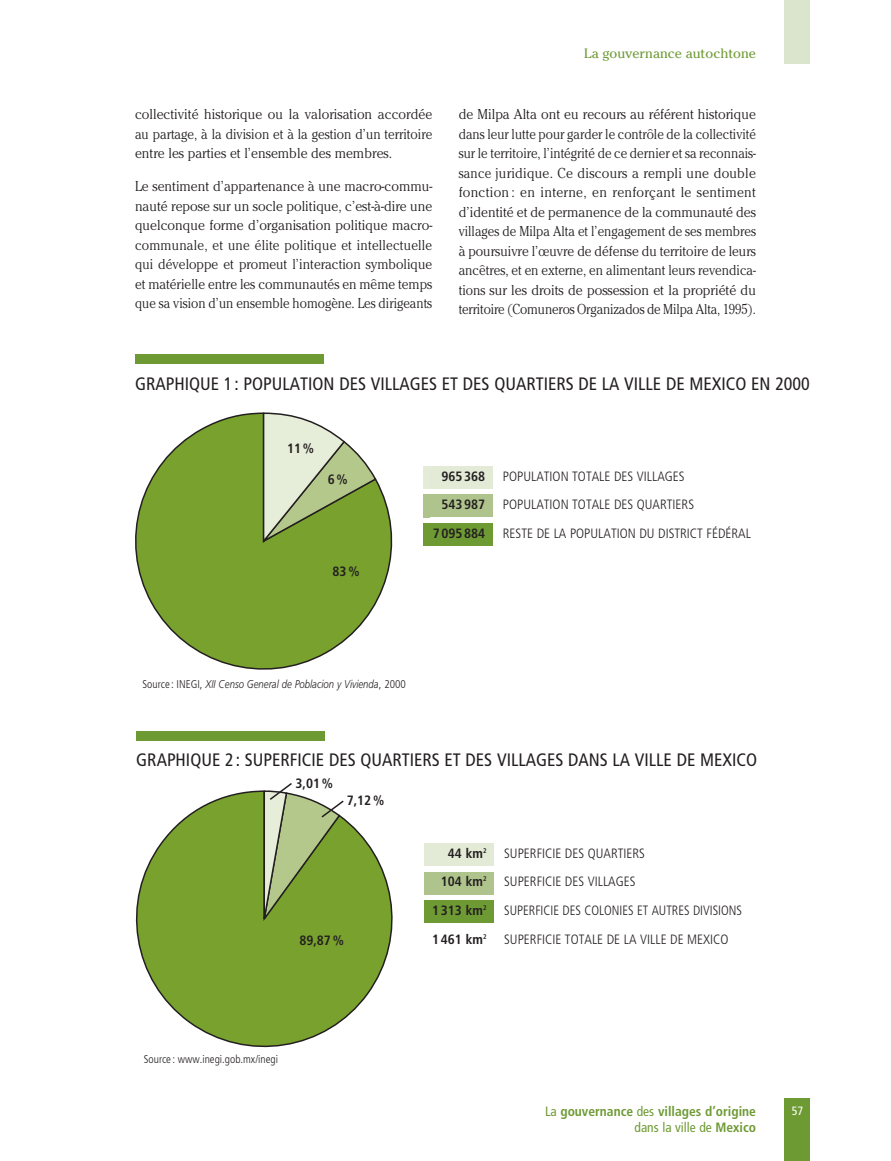
<style>
.page{position:relative;width:891px;height:1161px;background:#fff}
.page>*{position:absolute;margin:0;border:0;box-sizing:border-box;transform-origin:0 0}
.t1{font:condensed 18px "Frutiger";color:#231f20}
.t2{font:300 14.25px/19.5px "Cheltenham";color:#231f20;text-align:justify;scale:.95 1}
.t3{font:300 condensed 13.5px "Frutiger";color:#231f20}
.t4{font:700 condensed 13.5px "Frutiger";color:#231f20}
.t5{font:700 condensed 13.5px/16.2px "Frutiger";color:#6e9a34;text-align:right}
.t6{font:300 condensed 13.5px "Frutiger";color:#231f20;scale:.96 1}
.t7{font:13.5px "Cheltenham";color:#6e9a34}
.t8{font:condensed 12px "Frutiger";color:#fff}
.t9{font:italic 300 11.25px "Frutiger";color:#231f20;scale:.85 1}
.t10{font:300 condensed 11.25px "Frutiger";color:#231f20}
.s1{font-style:normal;font-stretch:condensed}
.s2{font-weight:400}
</style>
<div class="page">
<div style="left:785px;top:0;width:25px;height:63px;background:#dbe4cc"></div>
<div style="left:785px;top:1099px;width:25px;height:62px;background:#6e9a34"></div>
<div style="left:135px;top:355px;width:189px;height:9px;background:#6e9a34"></div>
<svg style="left:423px;top:494px;width:7px;height:24px"></svg>
<svg style="left:135px;top:413px;width:258px;height:257px"></svg>
<svg style="left:262px;top:413px;width:115px;height:130px;background:#b9ca99"></svg>
<div style="left:136px;top:731px;width:189px;height:9px;background:#6e9a34"></div>
<svg style="left:135px;top:790px;width:258px;height:257px"></svg>
<div style="left:430px;top:466px;width:63px;height:23px;background:#e3ebd7"></div>
<div style="left:430px;top:495px;width:63px;height:22px;background:#afc48c"></div>
<img style="left:423px;top:495px;width:7px;height:22px">
<div style="left:423px;top:523px;width:70px;height:23px;background:#6e9a34"></div>
<div style="left:424px;top:843px;width:70px;height:23px;background:#e3ebd7"></div>
<div style="left:424px;top:872px;width:70px;height:22px;background:#afc48c"></div>
<div style="left:424px;top:900px;width:70px;height:23px;background:#6e9a34"></div>
<svg style="left:262px;top:783px;width:83px;height:138px;background:#9eb671"></svg>
<p class="t2" style="left:135px;top:106px;width:314px">collectivité historique ou la valorisation accordée au partage, à la division et à la gestion d’un territoire entre les parties et l’ensemble des membres.</p>
<p class="t2" style="left:135px;top:178px;width:315px">Le sentiment d’appartenance à une macro-commu&shy;nauté repose sur un socle politique, c’est-à-dire une quelconque forme d’organisation politique macro&shy;communale, et une élite politique et intellectuelle qui développe et promeut l’interaction symbolique et matérielle entre les communautés en même temps que sa vision d’un ensemble homogène. Les dirigeants</p>
<p class="t7" style="left:584px;top:49px;width:173px">La gouvernance autochtone</p>
<p class="t2" style="left:459px;top:106px;width:314px">de Milpa Alta ont eu recours au référent historique dans leur lutte pour garder le contrôle de la collectivité sur le territoire, l’intégrité de ce dernier et sa reconnais&shy;sance juridique. Ce discours a rempli une double fonction : en interne, en renforçant le sentiment d’identité et de permanence de la communauté des villages de Milpa Alta et l’engagement de ses membres à poursuivre l’œuvre de défense du territoire de leurs ancêtres, et en externe, en alimentant leurs revendica&shy;tions sur les droits de possession et la propriété du territoire (Comuneros Organizados de Milpa Alta, 1995).</p>
<p class="t1" style="left:135px;top:376px;width:676px">GRAPHIQUE 1 : POPULATION DES VILLAGES ET DES QUARTIERS DE LA VILLE DE MEXICO EN 2000</p>
<p class="t4" style="left:287px;top:443px;width:29px">11%</p>
<p class="t4" style="left:328px;top:474px;width:22px">6%</p>
<p class="t4" style="left:333px;top:566px;width:29px">83%</p>
<p class="t4" style="left:441px;top:471px;width:45px">965368</p>
<p class="t3" style="left:503px;top:471px;width:183px">POPULATION TOTALE DES VILLAGES</p>
<p class="t4" style="left:441px;top:499px;width:45px">543987</p>
<p class="t3" style="left:503px;top:499px;width:193px">POPULATION TOTALE DES QUARTIERS</p>
<p class="t4" style="left:433px;top:528px;width:54px">7095884</p>
<p class="t3" style="left:503px;top:528px;width:250px">RESTE DE LA POPULATION DU DISTRICT FÉDÉRAL</p>
<p class="t9" style="left:142px;top:679px;width:311px"><span class="s1">Source: INEGI,</span> XII Censo General de Poblacion y Vivienda<span class="s1">, 2000</span></p>
<p class="t1" style="left:136px;top:753px;width:622px">GRAPHIQUE 2 : SUPERFICIE DES QUARTIERS ET DES VILLAGES DANS LA VILLE DE MEXICO</p>
<p class="t4" style="left:295px;top:778px;width:39px">3,01%</p>
<p class="t4" style="left:347px;top:795px;width:39px">7,12%</p>
<p class="t4" style="left:299px;top:935px;width:46px">89,87%</p>
<p class="t10" style="left:144px;top:1055px;width:136px">Source: www.inegi.gob.mx/inegi</p>
<p class="t4" style="left:448px;top:848px;width:40px">44 km<sup>2</sup></p>
<p class="t3" style="left:504px;top:848px;width:142px">SUPERFICIE DES QUARTIERS</p>
<p class="t4" style="left:441px;top:876px;width:47px">104 km<sup>2</sup></p>
<p class="t3" style="left:504px;top:876px;width:133px">SUPERFICIE DES VILLAGES</p>
<p class="t4" style="left:432px;top:905px;width:56px">1313 km<sup>2</sup></p>
<p class="t6" style="left:504px;top:905px;width:249px">SUPERFICIE DES COLONIES ET AUTRES DIVISIONS</p>
<p class="t4" style="left:432px;top:933px;width:56px">1461 km<sup>2</sup></p>
<p class="t3" style="left:504px;top:933px;width:226px">SUPERFICIE TOTALE DE LA VILLE DE MEXICO</p>
<p class="t5" style="left:545px;top:1104px;width:212px"><span class="s2">La</span> gouvernance <span class="s2">des</span> villages d’origine <span class="s2">dans la ville de</span> Mexico</p>
<p class="t8" style="left:792px;top:1106px;width:13px">57</p>
</div>
